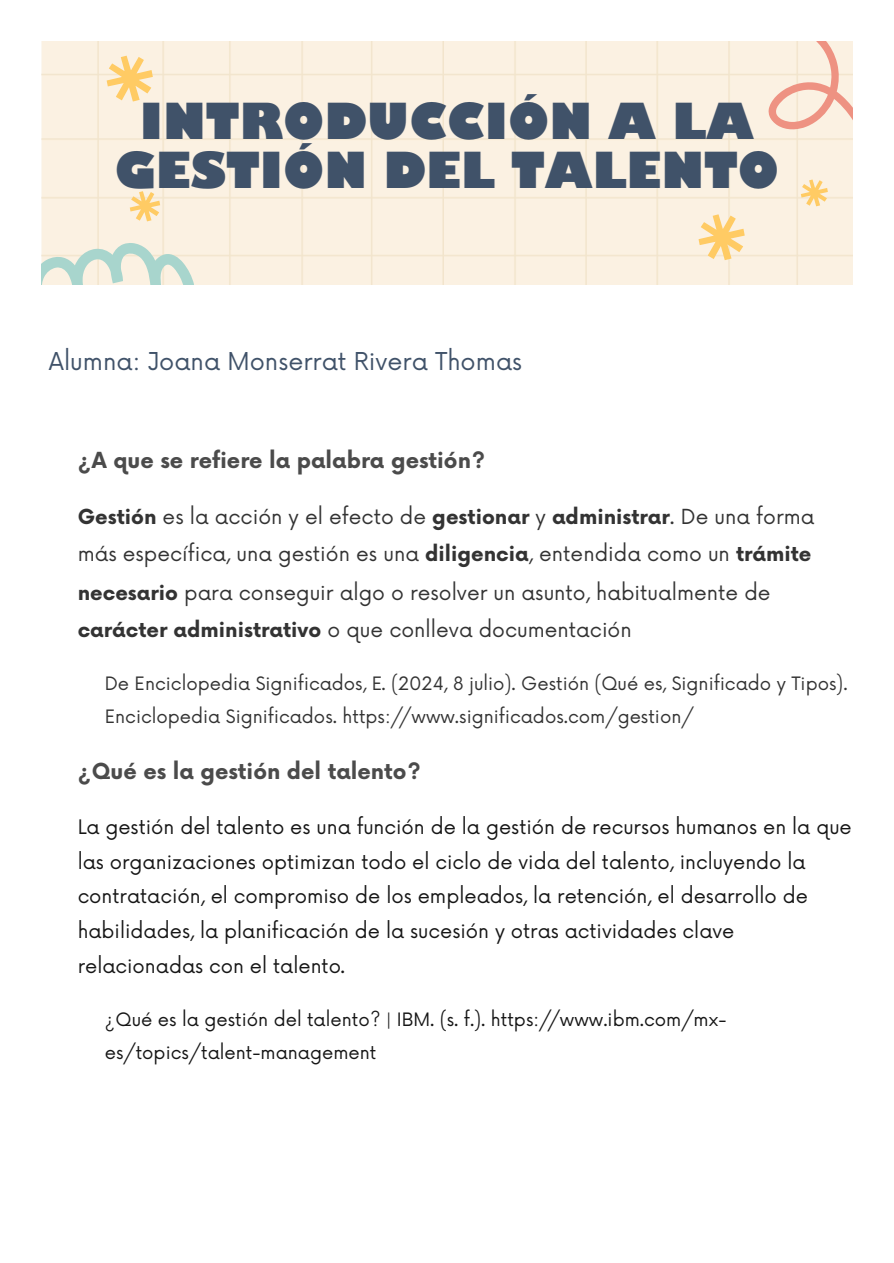
<style>
.page{position:relative;width:894px;height:1263px;background:#fff}
.page>*{position:absolute;margin:0;border:0;box-sizing:border-box;transform-origin:0 0}
.t1{font:800 48.45px/48.2px "Gill Sans MT Std";color:#405269;text-align:center}
.t2{font:24px "Now";color:#405269}
.t3{font:700 21.6px "Now";color:#4b4b4b}
.t4{font:20.25px/37.5px "Now";color:#333}
.t5{font:19.5px/34.8px "Now";color:#161616}
.t6{font:18px/33.8px "Now";color:#333}
.t7{font:18px/32.7px "Now";color:#161616}
.s1{font-weight:700}
</style>
<div class="page">
<div style="left:42px;top:42px;width:810px;height:243px;background:#fbf1e2"></div>
<svg style="left:698px;top:214px;width:46px;height:46px;background:#fcdea6"></svg>
<svg style="left:107px;top:56px;width:46px;height:46px;background:#fcdea6"></svg>
<svg style="left:800px;top:179px;width:27px;height:27px"></svg>
<svg style="left:130px;top:191px;width:30px;height:30px"></svg>
<svg style="left:746px;top:42px;width:106px;height:121px;background:#f8e4d4"></svg>
<svg style="left:42px;top:237px;width:153px;height:48px;background:#dee7da"></svg>
<p class="t1" style="left:115px;top:106px;width:666px">INTRODUCCIÓN A LA<br>GESTIÓN DEL TALENTO</p>
<p class="t2" style="left:49px;top:348px;width:474px">Alumna: Joana Monserrat Rivera Thomas</p>
<h2 class="t3" style="left:78px;top:449px;width:409px">¿A que se refiere la palabra gestión?</h2>
<p class="t4" style="left:78px;top:499px;width:738px"><span class="s1">Gestión</span> es la acción y el efecto de <span class="s1">gestionar</span> y <span class="s1">administrar</span>. De una forma más específica, una gestión es una <span class="s1">diligencia</span>, entendida como un <span class="s1">trámite necesario</span> para conseguir algo o resolver un asunto, habitualmente de <span class="s1">carácter administrativo</span> o que conlleva documentación</p>
<p class="t6" style="left:105px;top:667px;width:744px">De Enciclopedia Significados, E. (2024, 8 julio). Gestión (Qué es, Significado y Tipos).<br>Enciclopedia Significados. https://www.significados.com/gestion/</p>
<h2 class="t3" style="left:78px;top:759px;width:344px">¿Qué es la gestión del talento?</h2>
<p class="t5" style="left:78px;top:810px;width:775px">La gestión del talento es una función de la gestión de recursos humanos en la que las organizaciones optimizan todo el ciclo de vida del talento, incluyendo la contratación, el compromiso de los empleados, la retención, el desarrollo de habilidades, la planificación de la sucesión y otras actividades clave relacionadas con el talento.</p>
<p class="t7" style="left:105px;top:1004px;width:623px">¿Qué es la gestión del talento? | IBM. (s. f.). https://www.ibm.com/mx&shy;es/topics/talent-management</p>
</div>
